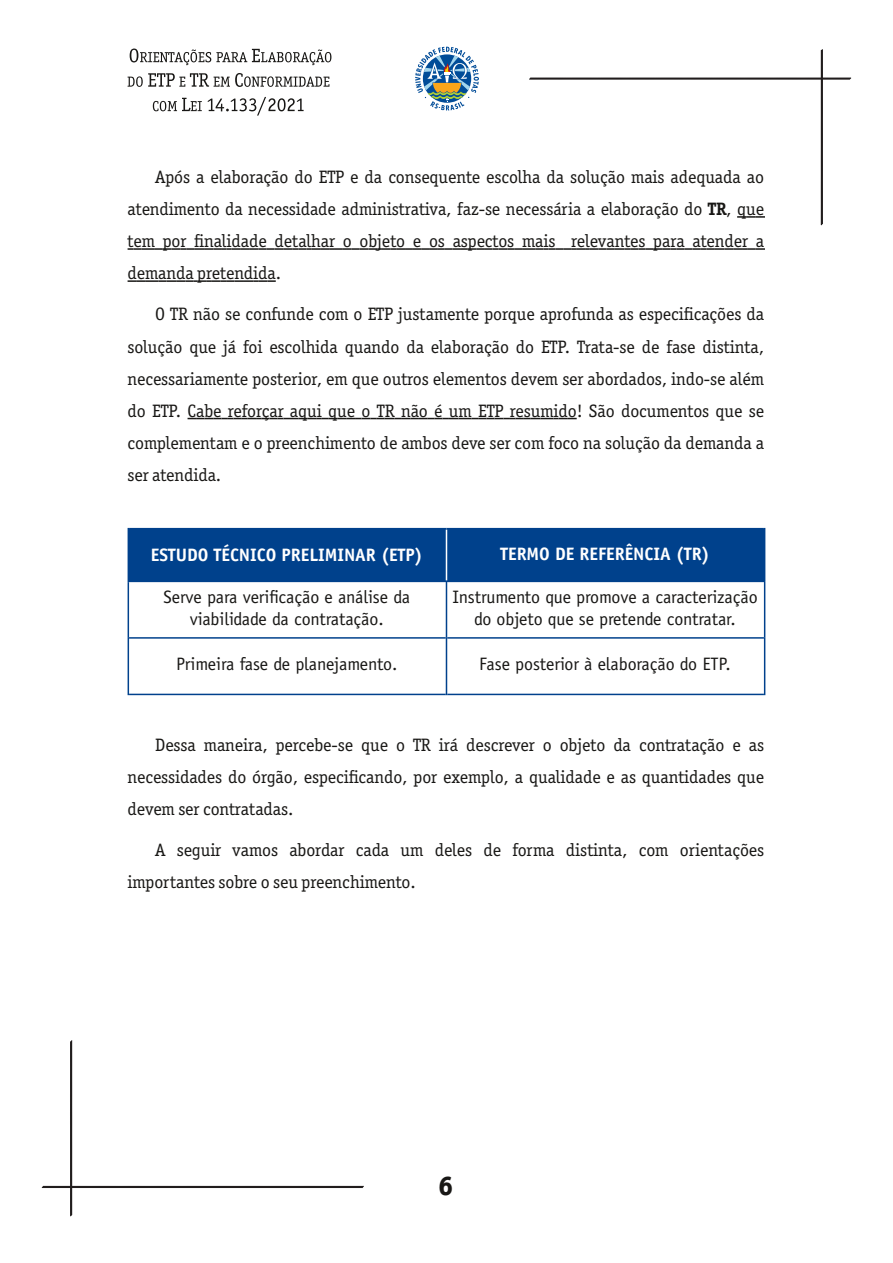
<style>
.page{position:relative;width:893px;height:1263px;background:#fff}
.page>*{position:absolute;margin:0;border:0;box-sizing:border-box;transform-origin:0 0}
.t1{font:800 27px "Officina Sans ITC";color:#181715}
.t2{font:18px/32.1px "Officina Ser ITC Std";letter-spacing:-.005em;color:#181715;text-align:justify}
.t3{font:18px/21.6px "Officina Sans Std";letter-spacing:-.005em;color:#181715;text-align:center}
.t4{font:700 18px "Officina Sans Std";letter-spacing:-.005em;color:#fff}
.s1{font-weight:700}
</style>
<div class="page">
<svg style="left:130px;top:49px;width:201px;height:16px"></svg>
<svg style="left:128px;top:73px;width:201px;height:14px"></svg>
<svg style="left:153px;top:98px;width:49px;height:13px"></svg>
<svg style="left:208px;top:97px;width:96px;height:19px"></svg>
<svg style="left:42px;top:1040px;width:322px;height:176px"></svg>
<svg style="left:415px;top:47px;width:64px;height:63px"></svg>
<svg style="left:529px;top:49px;width:322px;height:177px"></svg>
<svg style="left:128px;top:248px;width:637px;height:2px"></svg>
<svg style="left:128px;top:280px;width:148px;height:2px"></svg>
<svg style="left:188px;top:418px;width:389px;height:1px"></svg>
<div style="left:128px;top:529px;width:318px;height:52px;background:#00418c"></div>
<div style="left:446px;top:529px;width:319px;height:52px;background:#00418c"></div>
<hr style="left:446px;top:529px;width:1px;height:52px;background:#fff">
<hr style="left:128px;top:528px;width:1px;height:54px;background:#00418c">
<hr style="left:764px;top:528px;width:1px;height:53px;background:#00418c">
<hr style="left:446px;top:581px;width:1px;height:56px;background:#00418c">
<hr style="left:128px;top:582px;width:1px;height:56px;background:#00418c">
<hr style="left:764px;top:581px;width:1px;height:56px;background:#00418c">
<hr style="left:446px;top:637px;width:1px;height:58px;background:#00418c">
<hr style="left:128px;top:638px;width:1px;height:57px;background:#00418c">
<hr style="left:764px;top:637px;width:1px;height:58px;background:#00418c">
<hr style="left:129px;top:581px;width:317px;height:1px;background:#00418c">
<hr style="left:129px;top:528px;width:317px;height:1px;background:#00418c">
<hr style="left:447px;top:581px;width:317px;height:1px;background:#00418c">
<hr style="left:446px;top:528px;width:318px;height:1px;background:#00418c">
<hr style="left:129px;top:637px;width:317px;height:2px;background:#00418c">
<hr style="left:447px;top:637px;width:317px;height:2px;background:#00418c">
<hr style="left:129px;top:694px;width:317px;height:1px;background:#00418c">
<hr style="left:447px;top:694px;width:317px;height:1px;background:#00418c">
<p class="t2" style="left:128px;top:162px;width:638px;text-indent:28px">Após a elaboração do ETP e da consequente escolha da solução mais adequada ao atendimento da necessidade administrativa, faz-se necessária a elaboração do <span class="s1">TR</span>, que tem por finalidade detalhar o objeto e os aspectos mais relevantes para atender a demanda pretendida.</p>
<p class="t2" style="left:128px;top:300px;width:638px;text-indent:28px">O TR não se confunde com o ETP justamente porque aprofunda as especificações da solução que já foi escolhida quando da elaboração do ETP. Trata-se de fase distinta, necessariamente posterior, em que outros elementos devem ser abordados, indo-se além do ETP. Cabe reforçar aqui que o TR não é um ETP resumido! São documentos que se complementam e o preenchimento de ambos deve ser com foco na solução da demanda a ser atendida.</p>
<p class="t4" style="left:151px;top:547px;width:273px">ESTUDO TÉCNICO PRELIMINAR (ETP)</p>
<p class="t4" style="left:500px;top:547px;width:211px">TERMO DE REFERÊNCIA (TR)</p>
<p class="t3" style="left:164px;top:588px;width:248px">Serve para verificação e análise da viabilidade da contratação.</p>
<p class="t3" style="left:452px;top:588px;width:307px">Instrumento que promove a caracterização do objeto que se pretende contratar.</p>
<p class="t3" style="left:176px;top:655px;width:223px">Primeira fase de planejamento.</p>
<p class="t3" style="left:479px;top:655px;width:253px">Fase posterior à elaboração do ETP.</p>
<p class="t2" style="left:128px;top:730px;width:638px;text-indent:28px">Dessa maneira, percebe-se que o TR irá descrever o objeto da contratação e as necessidades do órgão, especificando, por exemplo, a qualidade e as quantidades que devem ser contratadas.</p>
<p class="t2" style="left:128px;top:835px;width:638px;text-indent:28px">A seguir vamos abordar cada um deles de forma distinta, com orientações importantes sobre o seu preenchimento.</p>
<h1 class="t1" style="left:439px;top:1169px;width:16px">6</h1>
</div>
